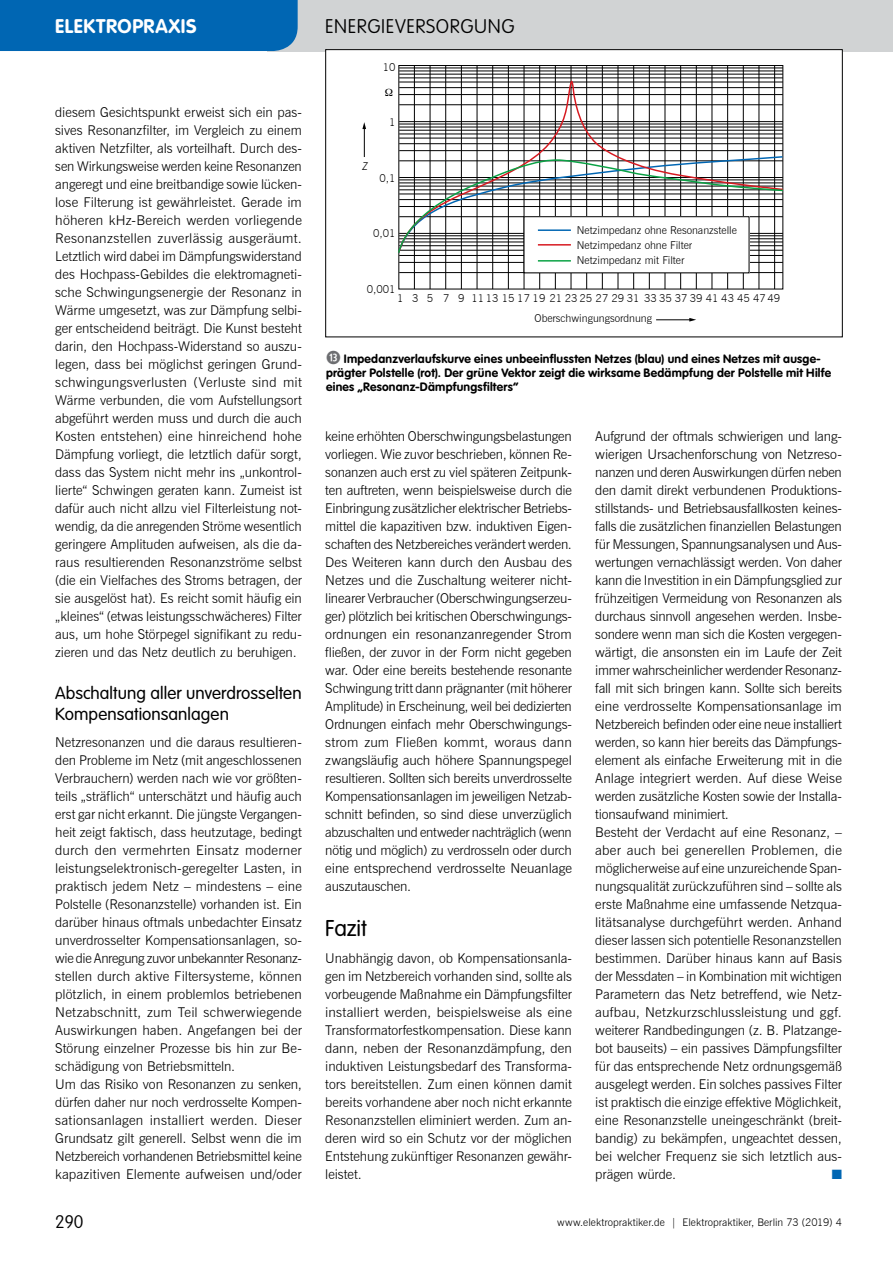
<style>
.page{position:relative;width:893px;height:1263px;background:#fff}
.page>*{position:absolute;margin:0;border:0;box-sizing:border-box;transform-origin:0 0}
.t1{font:300 22.5px "VAG Rounded Std";letter-spacing:-.005em;color:#000}
.t2{font:100 19.5px "VAG Rounded Std";letter-spacing:.035em;color:#000}
.t3{font:700 19.5px "VAG Rounded Std";letter-spacing:.035em;color:#fff}
.t4{font:100 18px "VAG Rounded Std";color:#000}
.t5{font:300 17.25px/21px "VAG Rounded Std";letter-spacing:.005em;color:#000}
.t6{font:300 13.5px/18px "News Gothic BT";letter-spacing:-.005em;color:#000;text-align:justify}
.t7{font:13.5px "Zapf Dingbats ITC";color:#0066b3}
.t8{font:700 12px/14.2px "VAG Rounded Std";letter-spacing:.02em;color:#000}
.t9{font:300 10.8px/15px "News Gothic BT";color:#000}
.t10{font:italic 300 10.8px "News Gothic BT";color:#000}
.t11{font:300 10.5px "News Gothic BT";letter-spacing:.005em;color:#000}
.s1{font-family:"Combi Numerals Ltd";font-weight:400;font-size:18px;color:#6d6e71}
</style>
<div class="page">
<div style="left:268px;top:0;width:625px;height:51px;background:#d1d3d4"></div>
<div style="left:0;top:0;width:298px;height:51px;background:#0066b3"></div>
<svg style="left:400px;top:67px;width:381px;height:220px"></svg>
<hr style="left:399px;top:68px;width:384px;height:1px;background:#000">
<hr style="left:399px;top:71px;width:384px;height:1px;background:#000">
<hr style="left:399px;top:74px;width:384px;height:1px;background:#000">
<hr style="left:399px;top:255px;width:384px;height:1px;background:#000">
<hr style="left:399px;top:262px;width:384px;height:1px;background:#000">
<hr style="left:399px;top:272px;width:384px;height:1px;background:#000">
<hr style="left:414px;top:65px;width:1px;height:224px;background:#000">
<hr style="left:430px;top:65px;width:1px;height:224px;background:#000">
<hr style="left:445px;top:65px;width:1px;height:224px;background:#000">
<hr style="left:461px;top:65px;width:1px;height:224px;background:#000">
<hr style="left:477px;top:65px;width:1px;height:224px;background:#000">
<hr style="left:492px;top:65px;width:1px;height:224px;background:#000">
<hr style="left:508px;top:65px;width:1px;height:224px;background:#000">
<hr style="left:524px;top:65px;width:1px;height:224px;background:#000">
<hr style="left:539px;top:65px;width:1px;height:224px;background:#000">
<hr style="left:555px;top:65px;width:1px;height:224px;background:#000">
<hr style="left:571px;top:65px;width:1px;height:224px;background:#000">
<hr style="left:586px;top:65px;width:1px;height:224px;background:#000">
<hr style="left:602px;top:65px;width:1px;height:224px;background:#000">
<hr style="left:618px;top:65px;width:1px;height:224px;background:#000">
<hr style="left:633px;top:65px;width:1px;height:224px;background:#000">
<hr style="left:649px;top:65px;width:1px;height:224px;background:#000">
<hr style="left:665px;top:65px;width:1px;height:224px;background:#000">
<hr style="left:680px;top:65px;width:1px;height:224px;background:#000">
<hr style="left:696px;top:65px;width:1px;height:224px;background:#000">
<hr style="left:712px;top:65px;width:1px;height:224px;background:#000">
<hr style="left:727px;top:65px;width:1px;height:224px;background:#000">
<hr style="left:743px;top:65px;width:1px;height:224px;background:#000">
<hr style="left:759px;top:65px;width:1px;height:224px;background:#000">
<hr style="left:774px;top:65px;width:1px;height:224px;background:#000">
<svg style="left:398px;top:76px;width:386px;height:79px"></svg>
<hr style="left:656px;top:320px;width:35px;height:1px;background:#000">
<svg style="left:689px;top:318px;width:7px;height:4px"></svg>
<svg style="left:362px;top:122px;width:4px;height:35px"></svg>
<div style="left:524px;top:217px;width:225px;height:56px;background:#fff"></div>
<hr style="left:538px;top:260px;width:33px;height:2px;background:#0aa245">
<svg style="left:398px;top:155px;width:386px;height:100px"></svg>
<div style="left:325px;top:49px;width:518px;height:288px;border:1px solid #000"></div>
<h2 class="t3" style="left:55px;top:15px;width:143px">Elektropraxis</h2>
<p class="t6" style="left:55px;top:103px;width:248px">diesem Gesichtspunkt erweist sich ein pas&shy;sives Resonanzfilter, im Vergleich zu einem aktiven Netzfilter, als vorteilhaft. Durch des&shy;sen Wirkungsweise werden keine Resonanzen angeregt und eine breitbandige sowie lücken&shy;lose Filterung ist gewährleistet. Gerade im höheren kHz-Bereich werden vorliegende Resonanzstellen zuverlässig ausgeräumt.<br>Letztlich wird dabei im Dämpfungswiderstand des Hochpass-Gebildes die elektromagneti&shy;sche Schwingungsenergie der Resonanz in Wärme umgesetzt, was zur Dämpfung selbi&shy;ger entscheidend beiträgt. Die Kunst besteht darin, den Hochpass-Widerstand so auszu&shy;legen, dass bei möglichst geringen Grund&shy;schwingungsverlusten (Verluste sind mit Wärme verbunden, die vom Aufstellungsort abgeführt werden muss und durch die auch Kosten entstehen) eine hinreichend hohe Dämpfung vorliegt, die letztlich dafür sorgt, dass das System nicht mehr ins „unkontrol&shy;lierte“ Schwingen geraten kann. Zumeist ist dafür auch nicht allzu viel Filterleistung not&shy;wendig, da die anregenden Ströme wesentlich geringere Amplituden aufweisen, als die da&shy;raus resultierenden Resonanzströme selbst (die ein Vielfaches des Stroms betragen, der sie ausgelöst hat). Es reicht somit häufig ein „kleines“ (etwas leistungsschwächeres) Filter aus, um hohe Störpegel signifikant zu redu&shy;zieren und das Netz deutlich zu beruhigen.</p>
<p class="t5" style="left:55px;top:683px;width:248px">Abschaltung aller unverdrosselten<br>Kompensationsanlagen</p>
<p class="t6" style="left:55px;top:733px;width:248px;text-align:left">Netzresonanzen und die daraus resultieren&shy;den Probleme im Netz (mit angeschlossenen Verbrauchern) werden nach wie vor größten&shy;teils „sträflich“ unterschätzt und häufig auch erst gar nicht erkannt. Die jüngste Vergangen&shy;heit zeigt faktisch, dass heutzutage, bedingt durch den vermehrten Einsatz moderner leistungselektronisch-geregelter Lasten, in praktisch jedem Netz – mindestens – eine Polstelle (Resonanzstelle) vorhanden ist. Ein darüber hinaus oftmals unbedachter Einsatz unverdrosselter Kompensationsanlagen, so&shy;wie die Anregung zuvor unbekannter Resonanz&shy;stellen durch aktive Filtersysteme, können plötzlich, in einem problemlos betriebenen Netzabschnitt, zum Teil schwerwiegende Auswirkungen haben. Angefangen bei der Störung einzelner Prozesse bis hin zur Be&shy;schädigung von Betriebsmitteln.<br>Um das Risiko von Resonanzen zu senken, dürfen daher nur noch verdrosselte Kompen&shy;sationsanlagen installiert werden. Dieser Grundsatz gilt generell. Selbst wenn die im Netzbereich vorhandenen Betriebsmittel keine kapazitiven Elemente aufweisen und/oder</p>
<h3 class="t4" style="left:55px;top:1211px;width:30px">290</h3>
<h2 class="t2" style="left:325px;top:15px;width:191px">ENERGIEVERSORGUNG</h2>
<p class="t9" style="left:383px;top:59px;width:14px">10</p>
<p class="t9" style="left:389px;top:115px;width:8px">1</p>
<p class="t10" style="left:362px;top:160px;width:7px">Z</p>
<p class="t9" style="left:380px;top:170px;width:18px">0,1</p>
<p class="t9" style="left:373px;top:226px;width:24px">0,01</p>
<p class="t9" style="left:577px;top:223px;width:161px">Netzimpedanz ohne Resonanzstelle<br>Netzimpedanz ohne Filter<br>Netzimpedanz mit Filter</p>
<p class="t9" style="left:367px;top:281px;width:30px">0,001</p>
<p class="t9" style="left:535px;top:289px;width:247px;line-height:20px;text-indent:-137px">1 3 5 7 9 1113 151719 212325 27 2931 3335 3739 4143 45 4749<br>Oberschwingungsordnung</p>
<p class="t8" style="left:326px;top:352px;width:507px"><span class="s1">13</span> Impedanzverlaufskurve eines unbeeinflussten Netzes (blau) und eines Netzes mit ausge&shy;prägter Polstelle (rot). Der grüne Vektor zeigt die wirksame Bedämpfung der Polstelle mit Hilfe eines „Resonanz-Dämpfungsfilters“</p>
<p class="t6" style="left:325px;top:427px;width:248px">keine erhöhten Oberschwingungsbelastungen vorliegen. Wie zuvor beschrieben, können Re&shy;sonanzen auch erst zu viel späteren Zeitpunk&shy;ten auftreten, wenn beispielsweise durch die Einbringung zusätzlicher elektrischer Betriebs&shy;mittel die kapazitiven bzw. induktiven Eigen&shy;schaften des Netzbereiches verändert werden.<br>Des Weiteren kann durch den Ausbau des Netzes und die Zuschaltung weiterer nicht&shy;linearer Verbraucher (Oberschwingungserzeu&shy;ger) plötzlich bei kritischen Oberschwingungs&shy;ordnungen ein resonanzanregender Strom fließen, der zuvor in der Form nicht gegeben war. Oder eine bereits bestehende resonante Schwingung tritt dann prägnanter (mit höherer Amplitude) in Erscheinung, weil bei dedizierten Ordnungen einfach mehr Oberschwingungs&shy;strom zum Fließen kommt, woraus dann zwangsläufig auch höhere Spannungspegel resultieren. Sollten sich bereits unverdrosselte Kompensationsanlagen im jeweiligen Netzab&shy;schnitt befinden, so sind diese unverzüglich abzuschalten und entweder nachträglich (wenn nötig und möglich) zu verdrosseln oder durch eine entsprechend verdrosselte Neuanlage auszutauschen.</p>
<h1 class="t1" style="left:325px;top:915px;width:43px">Fazit</h1>
<p class="t6" style="left:325px;top:949px;width:248px">Unabhängig davon, ob Kompensationsanla&shy;gen im Netzbereich vorhanden sind, sollte als vorbeugende Maßnahme ein Dämpfungsfilter installiert werden, beispielsweise als eine Transformatorfestkompensation. Diese kann dann, neben der Resonanzdämpfung, den induktiven Leistungsbedarf des Transforma&shy;tors bereitstellen. Zum einen können damit bereits vorhandene aber noch nicht erkannte Resonanzstellen eliminiert werden. Zum an&shy;deren wird so ein Schutz vor der möglichen Entstehung zukünftiger Resonanzen gewähr&shy;leistet.</p>
<p class="t6" style="left:595px;top:427px;width:248px;text-align:left">Aufgrund der oftmals schwierigen und lang&shy;wierigen Ursachenforschung von Netzreso&shy;nanzen und deren Auswirkungen dürfen neben den damit direkt verbundenen Produktions&shy;stillstands- und Betriebsausfallkosten keines&shy;falls die zusätzlichen finanziellen Belastungen für Messungen, Spannungsanalysen und Aus&shy;wertungen vernachlässigt werden. Von daher kann die Investition in ein Dämpfungsglied zur frühzeitigen Vermeidung von Resonanzen als durchaus sinnvoll angesehen werden. Insbe&shy;sondere wenn man sich die Kosten vergegen&shy;wärtigt, die ansonsten ein im Laufe der Zeit immer wahrscheinlicher werdender Resonanz&shy;fall mit sich bringen kann. Sollte sich bereits eine verdrosselte Kompensationsanlage im Netzbereich befinden oder eine neue installiert werden, so kann hier bereits das Dämpfungs&shy;element als einfache Erweiterung mit in die Anlage integriert werden. Auf diese Weise werden zusätzliche Kosten sowie der Installa&shy;tionsaufwand minimiert.<br>Besteht der Verdacht auf eine Resonanz, – aber auch bei generellen Problemen, die möglicherweise auf eine unzureichende Span&shy;nungsqualität zurückzuführen sind – sollte als erste Maßnahme eine umfassende Netzqua&shy;litätsanalyse durchgeführt werden. Anhand dieser lassen sich potentielle Resonanzstellen bestimmen. Darüber hinaus kann auf Basis der Messdaten – in Kombination mit wichtigen Parametern das Netz betreffend, wie Netz&shy;aufbau, Netzkurzschlussleistung und ggf. weiterer Randbedingungen (z. B. Platzange&shy;bot bauseits) – ein passives Dämpfungsfilter für das entsprechende Netz ordnungsgemäß ausgelegt werden. Ein solches passives Filter ist praktisch die einzige effektive Möglichkeit, eine Resonanzstelle uneingeschränkt (breit&shy;bandig) zu bekämpfen, ungeachtet dessen, bei welcher Frequenz sie sich letztlich aus&shy;prägen würde.</p>
<p class="t7" style="left:832px;top:1168px;width:12px">■</p>
<p class="t11" style="left:557px;top:1216px;width:286px">www.elektropraktiker.de | Elektropraktiker, Berlin 73 (2019) 4</p>
</div>
